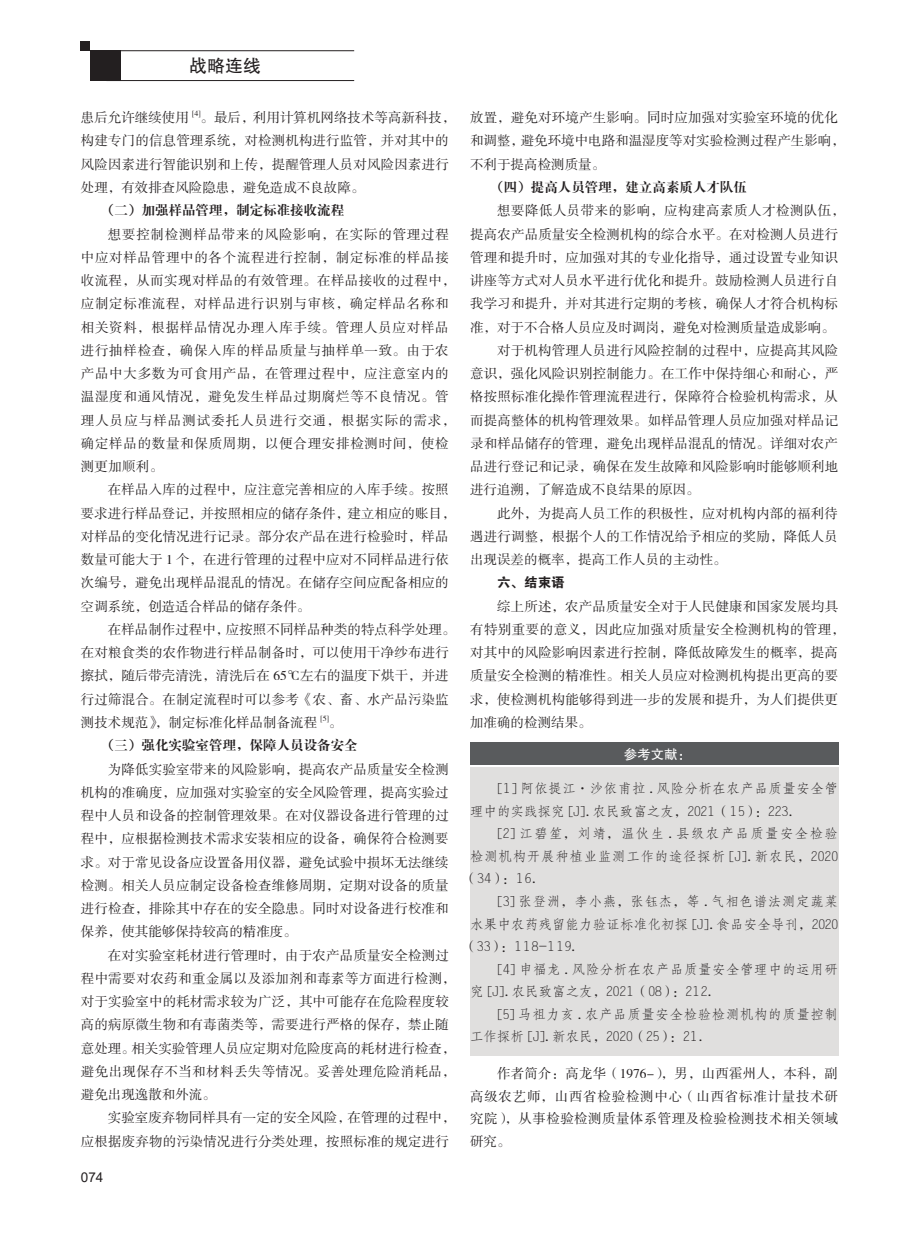
<style>
.page{position:relative;width:919px;height:1238px;background:#fff}
.page>*{position:absolute;margin:0;border:0;box-sizing:border-box;transform-origin:0 0}
.t1{font:18px "FZHTK GBK1 0";color:#231f20}
.t2{font:13.5px/23.2px "FZSSK GBK1 0";letter-spacing:.01em;color:#231f20}
.t3{font:13.5px/23.2px "FZSSK GBK1 0";letter-spacing:.05em;color:#231f20}
.t4{font:13.5px/22.5px "FZFSK GBK1 0";letter-spacing:.035em;color:#231f20}
.t5{font:13.5px "H Ya 4 gj";color:#231f20}
.t6{font:13.5px "FZFSK GBK1 0";color:#231f20}
.t7{font:13.5px "FZFSK GBK1 0";letter-spacing:.01em;color:#231f20}
.t8{font:13.5px "FZSSK GBK1 0";letter-spacing:.035em;color:#231f20}
.t9{font:13.5px "FZFSK GBK1 0";letter-spacing:.1em;color:#231f20}
.t10{font:13.5px "FZDHTK GBK1 0";color:#231f20}
.t11{font:13.5px "FZHTK GBK1 0";color:#fff}
.t12{font:13.5px "Arial";color:#231f20}
.t13{font:7.8px "FZSSK GBK1 0";color:#231f20}
</style>
<div class="page">
<hr style="left:106px;top:80px;width:248px;height:1px;background:#231f20">
<hr style="left:106px;top:50px;width:248px;height:1px;background:#231f20">
<div style="left:81px;top:41px;width:9px;height:9px;background:#231f20"></div>
<div style="left:90px;top:50px;width:30px;height:31px;background:#231f20"></div>
<div style="left:470px;top:743px;width:368px;height:22px;background:#595b5d"></div>
<div style="left:470px;top:766px;width:368px;height:64px;background:#e0dfde"></div>
<div style="left:470px;top:812px;width:368px;height:86px;background:#e0dfde"></div>
<div style="left:470px;top:879px;width:368px;height:86px;background:#e0dfde"></div>
<div style="left:470px;top:947px;width:368px;height:63px;background:#e0dfde"></div>
<div style="left:470px;top:992px;width:368px;height:64px;background:#e0dfde"></div>
<h1 class="t1" style="left:189px;top:56px;width:73px">战略连线</h1>
<p class="t2" style="left:81px;top:107px;width:109px">患后允许继续使用</p>
<p class="t13" style="left:192px;top:109px;width:10px">[4]</p>
<p class="t2" style="left:81px;top:107px;width:376px;text-indent:120px">。最后，利用计算机网络技术等高新科技，构建专门的信息管理系统，对检测机构进行监管，并对其中的风险因素进行智能识别和上传，提醒管理人员对风险因素进行处理，有效排查风险隐患，避免造成不良故障。</p>
<p class="t5" style="left:101px;top:203px;width:244px">（二）加强样品管理，制定标准接收流程</p>
<p class="t3" style="left:81px;top:223px;width:376px;text-indent:27px">想要控制检测样品带来的风险影响，在实际的管理过程中应对样品管理中的各个流程进行控制，制定标准的样品接收流程，从而实现对样品的有效管理。在样品接收的过程中，应制定标准流程，对样品进行识别与审核，确定样品名称和相关资料，根据样品情况办理入库手续。管理人员应对样品进行抽样检查，确保入库的样品质量与抽样单一致。由于农产品中大多数为可食用产品，在管理过程中，应注意室内的温湿度和通风情况，避免发生样品过期腐烂等不良情况。管理人员应与样品测试委托人员进行交通，根据实际的需求，确定样品的数量和保质周期，以便合理安排检测时间，使检测更加顺利。</p>
<p class="t2" style="left:81px;top:479px;width:376px;text-indent:27px">在样品入库的过程中，应注意完善相应的入库手续。按照要求进行样品登记，并按照相应的储存条件，建立相应的账目，对样品的变化情况进行记录。部分农产品在进行检验时，样品数量可能大于 1 个，在进行管理的过程中应对不同样品进行依次编号，避免出现样品混乱的情况。在储存空间应配备相应的空调系统，创造适合样品的储存条件。</p>
<p class="t2" style="left:81px;top:618px;width:376px;text-indent:27px">在样品制作过程中，应按照不同样品种类的特点科学处理。在对粮食类的农作物进行样品制备时，可以使用干净纱布进行擦拭，随后带壳清洗，清洗后在 65℃左右的温度下烘干，并进行过筛混合。在制定流程时可以参考《农、畜、水产品污染监测技术规范》，制定标准化样品制备流程</p>
<p class="t13" style="left:320px;top:713px;width:10px">[5]</p>
<p class="t2" style="left:329px;top:711px;width:15px">。</p>
<p class="t5" style="left:101px;top:738px;width:258px">（三）强化实验室管理，保障人员设备安全</p>
<p class="t2" style="left:81px;top:758px;width:369px;text-align:justify;text-indent:27px">为降低实验室带来的风险影响，提高农产品质量安全检测机构的准确度，应加强对实验室的安全风险管理，提高实验过程中人员和设备的控制管理效果。在对仪器设备进行管理的过程中，应根据检测技术需求安装相应的设备，确保符合检测要求。对于常见设备应设置备用仪器，避免试验中损坏无法继续检测。相关人员应制定设备检查维修周期，定期对设备的质量进行检查，排除其中存在的安全隐患。同时对设备进行校准和保养，使其能够保持较高的精准度。</p>
<p class="t2" style="left:81px;top:944px;width:376px;text-indent:27px">在对实验室耗材进行管理时，由于农产品质量安全检测过程中需要对农药和重金属以及添加剂和毒素等方面进行检测，对于实验室中的耗材需求较为广泛，其中可能存在危险程度较高的病原微生物和有毒菌类等，需要进行严格的保存，禁止随意处理。相关实验管理人员应定期对危险度高的耗材进行检查，避免出现保存不当和材料丢失等情况。妥善处理危险消耗品，避免出现逸散和外流。</p>
<p class="t2" style="left:81px;top:1106px;width:376px;text-indent:27px">实验室废弃物同样具有一定的安全风险，在管理的过程中，应根据废弃物的污染情况进行分类处理，按照标准的规定进行</p>
<p class="t12" style="left:81px;top:1167px;width:24px">074</p>
<p class="t2" style="left:470px;top:107px;width:376px">放置，避免对环境产生影响。同时应加强对实验室环境的优化和调整，避免环境中电路和温湿度等对实验检测过程产生影响，不利于提高检测质量。</p>
<p class="t5" style="left:490px;top:180px;width:258px">（四）提高人员管理，建立高素质人才队伍</p>
<p class="t8" style="left:497px;top:203px;width:349px">想要降低人员带来的影响，应构建高素质人才检测队伍，</p>
<p class="t2" style="left:470px;top:223px;width:369px">提高农产品质量安全检测机构的综合水平。在对检测人员进行</p>
<p class="t2" style="left:470px;top:246px;width:369px">管理和提升时，应加强对其的专业化指导，通过设置专业知识</p>
<p class="t2" style="left:470px;top:269px;width:369px">讲座等方式对人员水平进行优化和提升。鼓励检测人员进行自</p>
<p class="t2" style="left:470px;top:293px;width:369px">我学习和提升，并对其进行定期的考核，确保人才符合机构标</p>
<p class="t2" style="left:470px;top:316px;width:366px">准，对于不合格人员应及时调岗，避免对检测质量造成影响。</p>
<p class="t2" style="left:497px;top:339px;width:342px">对于机构管理人员进行风险控制的过程中，应提高其风险</p>
<p class="t2" style="left:470px;top:362px;width:369px">意识，强化风险识别控制能力。在工作中保持细心和耐心，严</p>
<p class="t2" style="left:470px;top:386px;width:369px">格按照标准化操作管理流程进行，保障符合检验机构需求，从</p>
<p class="t2" style="left:470px;top:409px;width:369px">而提高整体的机构管理效果。如样品管理人员应加强对样品记</p>
<p class="t2" style="left:470px;top:432px;width:369px">录和样品储存的管理，避免出现样品混乱的情况。详细对农产</p>
<p class="t2" style="left:470px;top:455px;width:369px">品进行登记和记录，确保在发生故障和风险影响时能够顺利地</p>
<p class="t2" style="left:470px;top:479px;width:231px">进行追溯，了解造成不良结果的原因。</p>
<p class="t2" style="left:497px;top:502px;width:342px">此外，为提高人员工作的积极性，应对机构内部的福利待</p>
<p class="t2" style="left:470px;top:525px;width:369px">遇进行调整，根据个人的工作情况给予相应的奖励，降低人员</p>
<p class="t2" style="left:470px;top:548px;width:258px">出现误差的概率，提高工作人员的主动性。</p>
<p class="t10" style="left:497px;top:575px;width:69px">六、结束语</p>
<p class="t2" style="left:470px;top:595px;width:376px;text-indent:27px">综上所述，农产品质量安全对于人民健康和国家发展均具有特别重要的意义，因此应加强对质量安全检测机构的管理，对其中的风险影响因素进行控制，降低故障发生的概率，提高质量安全检测的精准性。相关人员应对检测机构提出更高的要求，使检测机构能够得到进一步的发展和提升，为人们提供更加准确的检测结果。</p>
<p class="t11" style="left:623px;top:746px;width:69px">参考文献：</p>
<p class="t4" style="left:470px;top:777px;width:369px;text-indent:27px">[1] 阿依提江·沙依甫拉 . 风险分析在农产品质量安全管理中的实践探究 [J]. 农民致富之友，2021（15）：223.</p>
<p class="t9" style="left:497px;top:826px;width:342px">[2] 江碧笙，刘靖，温伙生 . 县级农产品质量安全检验</p>
<p class="t4" style="left:470px;top:845px;width:369px">检测机构开展种植业监测工作的途径探析 [J]. 新农民，2020</p>
<p class="t4" style="left:463px;top:867px;width:74px">（34）：16.</p>
<p class="t4" style="left:497px;top:890px;width:342px">[3] 张登洲，李小燕，张钰杰，等 . 气相色谱法测定蔬菜</p>
<p class="t7" style="left:470px;top:916px;width:369px">水果中农药残留能力验证标准化初探 [J]. 食品安全导刊，2020</p>
<p class="t4" style="left:463px;top:935px;width:113px">（33）：118-119.</p>
<p class="t4" style="left:497px;top:958px;width:342px">[4] 申福龙 . 风险分析在农产品质量安全管理中的运用研</p>
<p class="t6" style="left:470px;top:984px;width:243px">究 [J]. 农民致富之友，2021（08）：212.</p>
<p class="t4" style="left:497px;top:1003px;width:342px">[5] 马祖力亥 . 农产品质量安全检验检测机构的质量控制</p>
<p class="t6" style="left:470px;top:1029px;width:234px">工作探析 [J]. 新农民，2020（25）：21.</p>
<p class="t2" style="left:470px;top:1062px;width:369px;line-height:22.5px;text-align:justify;text-indent:27px">作者简介：高龙华（1976-），男，山西霍州人，本科，副高级农艺师，山西省检验检测中心（山西省标准计量技术研究院），从事检验检测质量体系管理及检验检测技术相关领域研究。</p>
</div>
